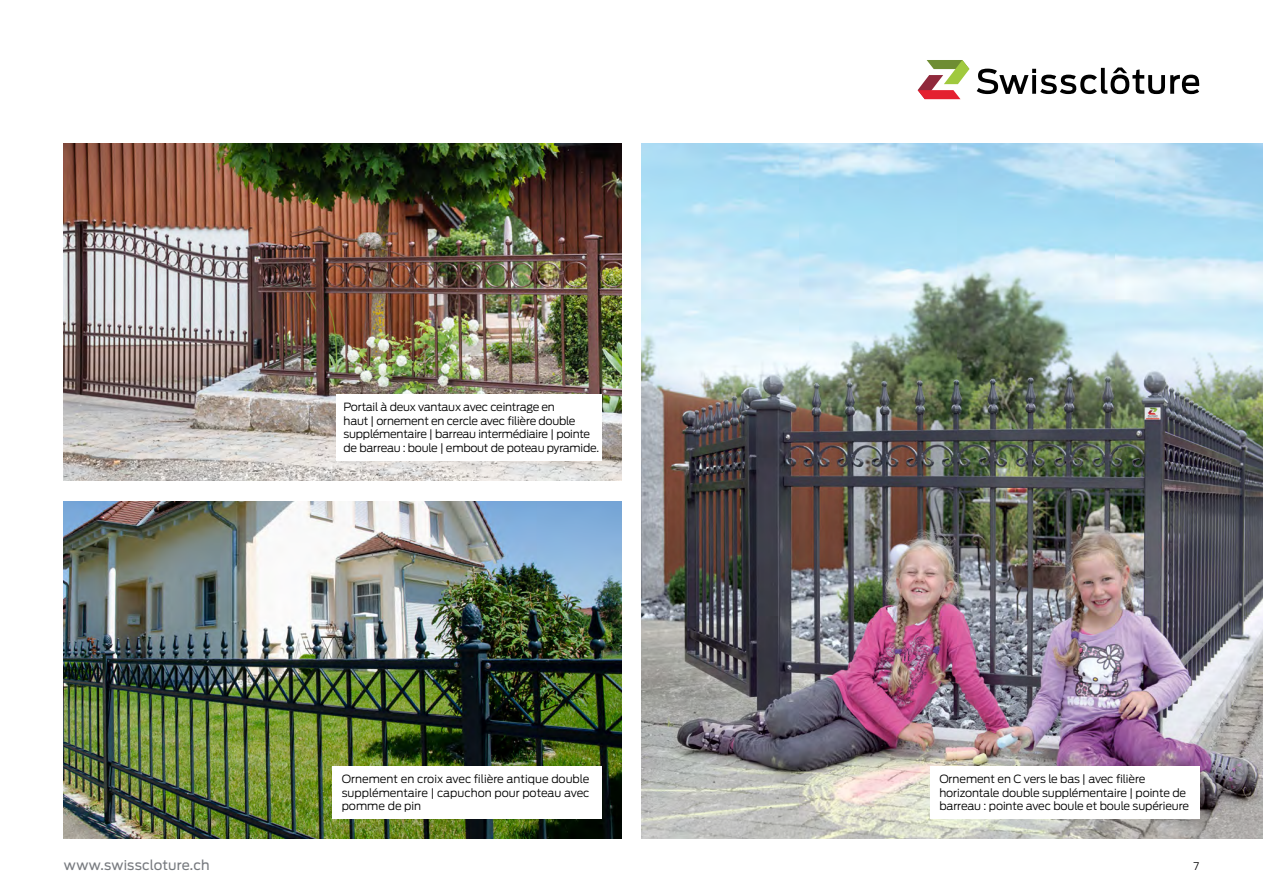
<style>
.page{position:relative;width:1263px;height:893px;background:#fff}
.page>*{position:absolute;margin:0;border:0;box-sizing:border-box;transform-origin:0 0}
.t1{font:13.5px "Antenna";letter-spacing:.01em;color:#787b80}
.t2{font:300 11.25px/13.5px "Antenna";letter-spacing:-.02em;color:#000}
.t3{font:300 10.5px "Antenna";color:#000}
</style>
<div class="page">
<svg style="left:977px;top:67px;width:222px;height:27px"></svg>
<svg style="left:918px;top:60px;width:51px;height:39px"></svg>
<img style="left:641px;top:144px;width:622px;height:695px">
<img style="left:64px;top:502px;width:557px;height:337px">
<img style="left:64px;top:144px;width:557px;height:337px">
<div style="left:332px;top:767px;width:269px;height:52px;background:#fff"></div>
<div style="left:930px;top:767px;width:269px;height:52px;background:#fff"></div>
<div style="left:336px;top:395px;width:265px;height:66px;background:#fff"></div>
<p class="t2" style="left:344px;top:400px;width:257px">Portail à deux vantaux avec ceintrage en<br>haut | ornement en cercle avec filière double supplémentaire | barreau intermédiaire | pointe de barreau : boule | embout de poteau pyramide.</p>
<p class="t2" style="left:342px;top:772px;width:249px;text-align:justify">Ornement en croix avec filière antique double supplémentaire | capuchon pour poteau avec pomme de pin</p>
<p class="t2" style="left:939px;top:772px;width:251px">Ornement en C vers le bas | avec filière horizontale double supplémentaire | pointe de barreau : pointe avec boule et boule supérieure</p>
<p class="t1" style="left:64px;top:857px;width:147px">www.swisscloture.ch</p>
<p class="t3" style="left:1193px;top:860px;width:7px">7</p>
</div>
